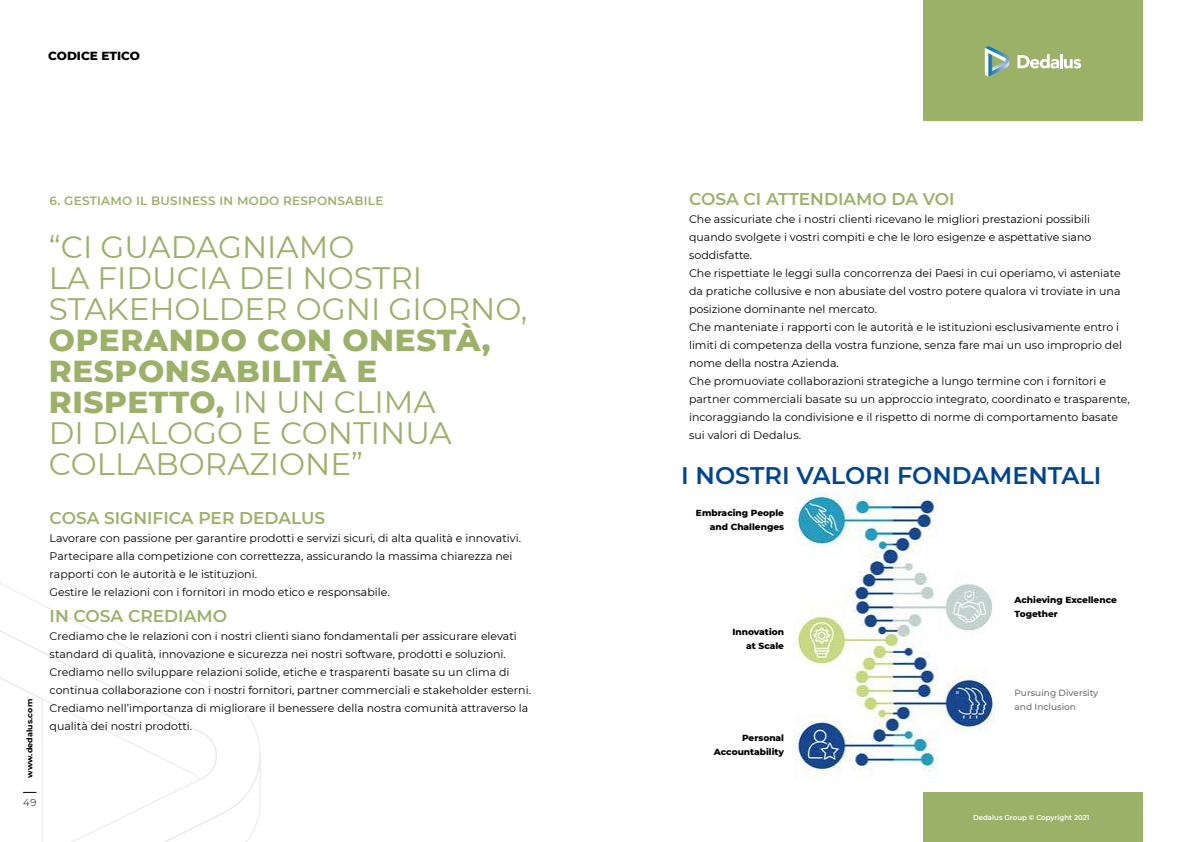
<style>
.page{position:relative;width:1191px;height:842px;background:#fff}
.page>*{position:absolute;margin:0;border:0;box-sizing:border-box;transform-origin:0 0}
.t1{font:800 31px/31px "Montserrat";letter-spacing:.02em;color:#9bb168}
.t2{font:31px/31px "Montserrat";color:#9bb168}
.t3{font:600 24px "Montserrat";color:#004590}
.t4{font:600 17px "Montserrat";color:#9bb168}
.t5{font:600 12px "Montserrat";letter-spacing:.02em;color:#9bb168}
.t6{font:800 12px "Montserrat";color:#000}
.t7{font:11px/18px "Montserrat";color:#000}
.t8{font:300 10px "Montserrat";color:#000}
.t9{font:800 9px/14px "Montserrat";color:#000;text-align:right}
.t10{font:500 9px/14px "Montserrat";color:#706f6f}
.t11{font:700 8px "Montserrat";letter-spacing:.01em;color:#000}
.t12{font:600 7px "Montserrat";color:#fff}
.s1{font-weight:400}
</style>
<div class="page">
<svg style="left:0;top:603px;width:180px;height:71px"></svg>
<svg style="left:0;top:674px;width:261px;height:168px"></svg>
<svg style="left:23px;top:792px;width:13px;height:1px"></svg>
<img style="left:795px;top:491px;width:200px;height:287px">
<div style="left:923px;top:792px;width:219px;height:50px;background:#9bb168"></div>
<div style="left:923px;top:0;width:219px;height:120px;background:#9bb168"></div>
<svg style="left:1017px;top:54px;width:64px;height:14px"></svg>
<svg style="left:984px;top:46px;width:26px;height:31px"></svg>
<p class="t6" style="left:48px;top:47px;width:93px">CODICE ETICO</p>
<p class="t5" style="left:50px;top:192px;width:335px">6. GESTIAMO IL BUSINESS IN MODO RESPONSABILE</p>
<h1 class="t2" style="left:49px;top:231px;width:480px">“CI GUADAGNIAMO<br>LA FIDUCIA DEI NOSTRI<br>STAKEHOLDER OGNI GIORNO,</h1>
<h1 class="t1" style="left:49px;top:323px;width:443px">OPERANDO CON ONESTÀ,<br>RESPONSABILITÀ E<br>RISPETTO, <span class="s1">IN UN CLIMA<br>DI DIALOGO E CONTINUA<br>COLLABORAZIONE”</span></h1>
<p class="t11" style="left:24px;top:778px;width:80px;rotate:-90deg">www.dedalus.com</p>
<p class="t8" style="left:23px;top:795px;width:15px">49</p>
<h3 class="t4" style="left:50px;top:506px;width:277px">COSA SIGNIFICA PER DEDALUS</h3>
<p class="t7" style="left:50px;top:529px;width:473px">Lavorare con passione per garantire prodotti e servizi sicuri, di alta qualità e innovativi.<br>Partecipare alla competizione con correttezza, assicurando la massima chiarezza nei rapporti con le autorità e le istituzioni.<br>Gestire le relazioni con i fornitori in modo etico e responsabile.</p>
<h3 class="t4" style="left:50px;top:604px;width:179px">IN COSA CREDIAMO</h3>
<p class="t7" style="left:50px;top:627px;width:483px">Crediamo che le relazioni con i nostri clienti siano fondamentali per assicurare elevati standard di qualità, innovazione e sicurezza nei nostri software, prodotti e soluzioni.<br>Crediamo nello sviluppare relazioni solide, etiche e trasparenti basate su un clima di continua collaborazione con i nostri fornitori, partner commerciali e stakeholder esterni.<br>Crediamo nell’importanza di migliorare il benessere della nostra comunità attraverso la qualità dei nostri prodotti.</p>
<h3 class="t4" style="left:689px;top:187px;width:267px">COSA CI ATTENDIAMO DA VOI</h3>
<p class="t7" style="left:689px;top:210px;width:442px">Che assicuriate che i nostri clienti ricevano le migliori prestazioni possibili quando svolgete i vostri compiti e che le loro esigenze e aspettative siano soddisfatte.<br>Che rispettiate le leggi sulla concorrenza dei Paesi in cui operiamo, vi asteniate da pratiche collusive e non abusiate del vostro potere qualora vi troviate in una posizione dominante nel mercato.<br>Che manteniate i rapporti con le autorità e le istituzioni esclusivamente entro i limiti di competenza della vostra funzione, senza fare mai un uso improprio del nome della nostra Azienda.<br>Che promuoviate collaborazioni strategiche a lungo termine con i fornitori e partner commerciali basate su un approccio integrato, coordinato e trasparente, incoraggiando la condivisione e il rispetto di norme di comportamento basate sui valori di Dedalus.</p>
<h2 class="t3" style="left:681px;top:459px;width:422px">I NOSTRI VALORI FONDAMENTALI</h2>
<p class="t9" style="left:696px;top:505px;width:90px">Embracing People and Challenges</p>
<p class="t9" style="left:732px;top:624px;width:53px">Innovation at Scale</p>
<p class="t9" style="left:714px;top:730px;width:72px">Personal<br>Accountability</p>
<p class="t9" style="left:1014px;top:593px;width:104px;text-align:left">Achieving Excellence<br>Together</p>
<p class="t10" style="left:1014px;top:685px;width:85px">Pursuing Diversity and Inclusion</p>
<p class="t12" style="left:973px;top:813px;width:118px">Dedalus Group © Copyright 2021</p>
</div>
